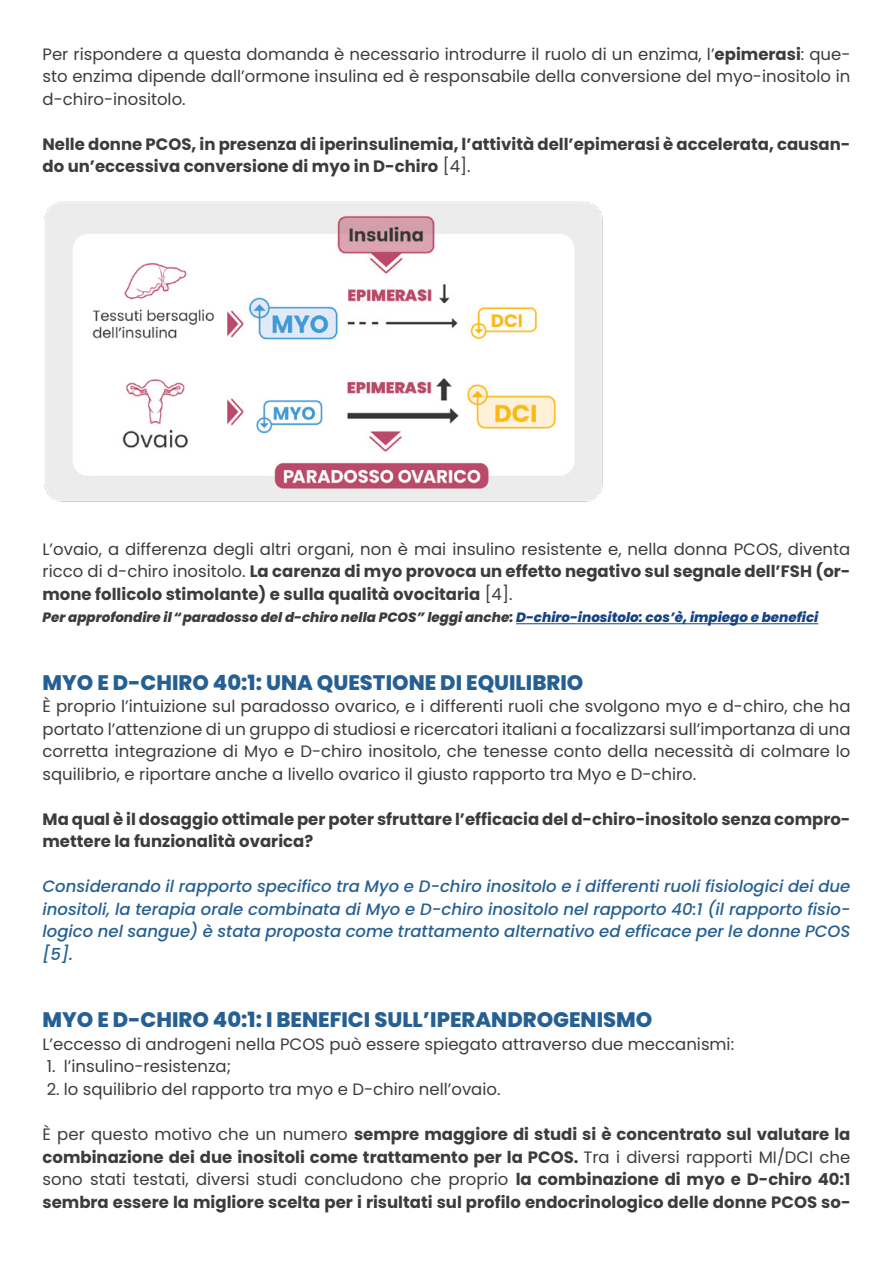
<style>
.page{position:relative;width:893px;height:1263px;background:#fff}
.page>*{position:absolute;margin:0;border:0;box-sizing:border-box;transform-origin:0 0}
.t1{font:800 21px "Poppins";color:#266093}
.t2{font:16.5px/22.5px "Poppins";color:#3c3c3b;text-align:justify}
.t3{font:700 16.5px/22.5px "Poppins";color:#3c3c3b}
.t4{font:italic 500 16.5px/22.5px "Poppins";color:#266093;text-align:justify}
.t5{font:italic 800 13.5px "Poppins";color:#3c3c3b}
.s1{font-weight:700}
.s2{font-weight:400}
.s3{color:#154285}
</style>
<div class="page">
<hr style="left:516px;top:623px;width:302px;height:1px;background:#154285">
<img style="left:44px;top:201px;width:559px;height:301px">
<p class="t2" style="left:43px;top:43px;width:809px">Per rispondere a questa domanda è necessario introdurre il ruolo di un enzima, l’<span class="s1">epimerasi</span>: que&shy;sto enzima dipende dall’ormone insulina ed è responsabile della conversione del myo-inositolo in d-chiro-inositolo.</p>
<p class="t3" style="left:43px;top:133px;width:809px">Nelle donne PCOS, in presenza di iperinsulinemia, l’attività dell’epimerasi è accelerata, causan&shy;do un’eccessiva conversione di myo in D-chiro <span class="s2">[4].</span></p>
<p class="t2" style="left:43px;top:538px;width:809px">L’ovaio, a differenza degli altri organi, non è mai insulino resistente e, nella donna PCOS, diventa ricco di d-chiro inositolo. <span class="s1">La carenza di myo provoca un effetto negativo sul segnale dell’FSH (or&shy;mone follicolo stimolante) e sulla qualità ovocitaria</span> [4].</p>
<p class="t5" style="left:43px;top:610px;width:777px">Per approfondire il “paradosso del d-chiro nella PCOS” leggi anche: <span class="s3">D-chiro-inositolo: cos’è, impiego e benefici</span></p>
<p class="t1" style="left:43px;top:670px;width:542px">MYO E D-CHIRO 40:1: UNA QUESTIONE DI EQUILIBRIO</p>
<p class="t2" style="left:43px;top:695px;width:809px">È proprio l’intuizione sul paradosso ovarico, e i differenti ruoli che svolgono myo e d-chiro, che ha portato l’attenzione di un gruppo di studiosi e ricercatori italiani a focalizzarsi sull’importanza di una corretta integrazione di Myo e D-chiro inositolo, che tenesse conto della necessità di colmare lo squilibrio, e riportare anche a livello ovarico il giusto rapporto tra Myo e D-chiro.</p>
<p class="t3" style="left:43px;top:808px;width:809px">Ma qual è il dosaggio ottimale per poter sfruttare l’efficacia del d-chiro-inositolo senza compro&shy;mettere la funzionalità ovarica?</p>
<p class="t4" style="left:43px;top:875px;width:809px">Considerando il rapporto specifico tra Myo e D-chiro inositolo e i differenti ruoli fisiologici dei due inositoli, la terapia orale combinata di Myo e D-chiro inositolo nel rapporto 40:1 (il rapporto fisio&shy;logico nel sangue) è stata proposta come trattamento alternativo ed efficace per le donne PCOS [5].</p>
<p class="t1" style="left:43px;top:1008px;width:611px">MYO E D-CHIRO 40:1: I BENEFICI SULL’IPERANDROGENISMO</p>
<p class="t2" style="left:43px;top:1033px;width:693px">L’eccesso di androgeni nella PCOS può essere spiegato attraverso due meccanismi:</p>
<p class="t2" style="left:47px;top:1055px;width:186px">1. l’insulino-resistenza;</p>
<p class="t2" style="left:47px;top:1078px;width:455px">2. lo squilibrio del rapporto tra myo e D-chiro nell’ovaio.</p>
<p class="t3" style="left:43px;top:1123px;width:809px;text-align:justify"><span class="s2">È per questo motivo che un numero</span> sempre maggiore di studi si è concentrato sul valutare la combinazione dei due inositoli come trattamento per la PCOS. <span class="s2">Tra i diversi rapporti MI/DCI che sono stati testati, diversi studi concludono che proprio</span> la combinazione di myo e D-chiro 40:1 sembra essere la migliore scelta per i risultati sul profilo endocrinologico delle donne PCOS so-</p>
</div>
